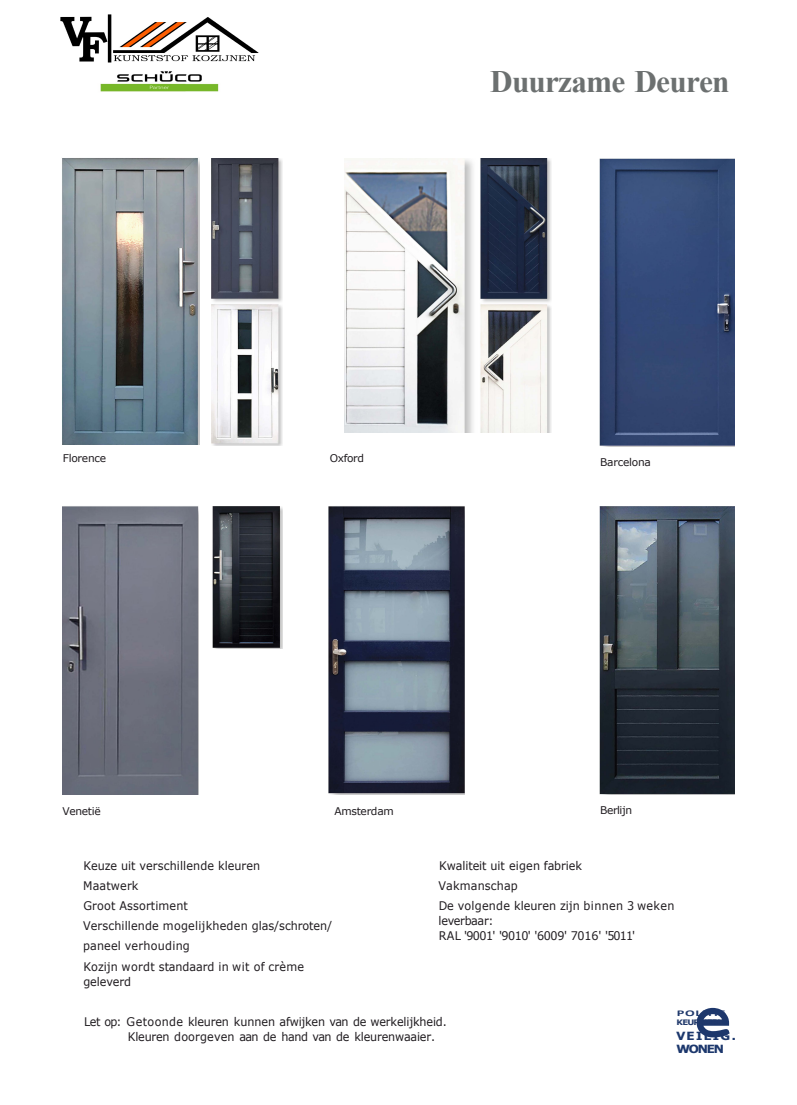
<style>
.page{position:relative;width:797px;height:1105px;background:#fff}
.page>*{position:absolute;margin:0;border:0;box-sizing:border-box;transform-origin:0 0}
.t1{font:700 62.5px "Courier New";color:#1d376c}
.t2{font:700 31.25px "Times New Roman";letter-spacing:-.025em;color:#6c7070}
.t3{font:11.88px/20px "Verdana";color:#201c20;scale:.94 1}
.t4{font:11.88px/15px "Verdana";letter-spacing:-.03em;color:#201c20;scale:.94 1}
.t5{font:700 11.25px/13.8px "Tahoma";letter-spacing:.105em;color:#1d386d;scale:1.17 1}
.t6{font:10.62px "Verdana";letter-spacing:-.025em;color:#201c20}
.t7{font:700 8.75px "Calibri";letter-spacing:.04em;color:#20396c;scale:1.64 1}
.t8{font:700 7.5px "Verdana";letter-spacing:-.095em;color:#21396b;scale:1.14 1}
</style>
<div class="page">
<img style="left:62px;top:158px;width:137px;height:286px">
<img style="left:62px;top:506px;width:136px;height:288px">
<img style="left:211px;top:158px;width:71px;height:287px">
<img style="left:212px;top:506px;width:70px;height:142px">
<img style="left:344px;top:158px;width:207px;height:274px">
<img style="left:329px;top:506px;width:135px;height:288px">
<img style="left:599px;top:158px;width:135px;height:288px">
<img style="left:599px;top:506px;width:135px;height:288px">
<img style="left:61px;top:14px;width:198px;height:78px">
<h2 class="t2" style="left:490px;top:59px;width:241px">Duurzame Deuren</h2>
<p class="t6" style="left:63px;top:451px;width:45px">Florence</p>
<p class="t6" style="left:330px;top:451px;width:36px">Oxford</p>
<p class="t6" style="left:600px;top:455px;width:52px">Barcelona</p>
<p class="t6" style="left:62px;top:804px;width:40px">Venetië</p>
<p class="t6" style="left:334px;top:803px;width:61px">Amsterdam</p>
<p class="t3" style="left:83px;top:856px;width:266px">Keuze uit verschillende kleuren<br>Maatwerk<br>Groot Assortiment<br>Verschillende mogelijkheden glas/schroten/ paneel verhouding<br>Kozijn wordt standaard in wit of crème</p>
<p class="t3" style="left:83px;top:971px;width:52px">geleverd</p>
<p class="t6" style="left:600px;top:803px;width:33px">Berlijn</p>
<p class="t3" style="left:438px;top:856px;width:253px">Kwaliteit uit eigen fabriek<br>Vakmanschap<br>De volgende kleuren zijn binnen 3 weken</p>
<p class="t4" style="left:438px;top:913px;width:211px">leverbaar:<br>RAL '9001' '9010' '6009' 7016' '5011'</p>
<p class="t3" style="left:128px;top:1014px;width:341px;line-height:15px;text-indent:-44px">Let op: Getoonde kleuren kunnen afwijken van de werkelijkheid.<br>Kleuren doorgeven aan de hand van de kleurenwaaier.</p>
<h1 class="t1" style="left:694px;top:978px;width:39px">e</h1>
<p class="t7" style="left:677px;top:1006px;width:31px">POLITIE</p>
<p class="t8" style="left:676px;top:1017px;width:43px">KEURMERK</p>
<p class="t5" style="left:676px;top:1029px;width:52px">VEILIG.<br>WONEN</p>
</div>
